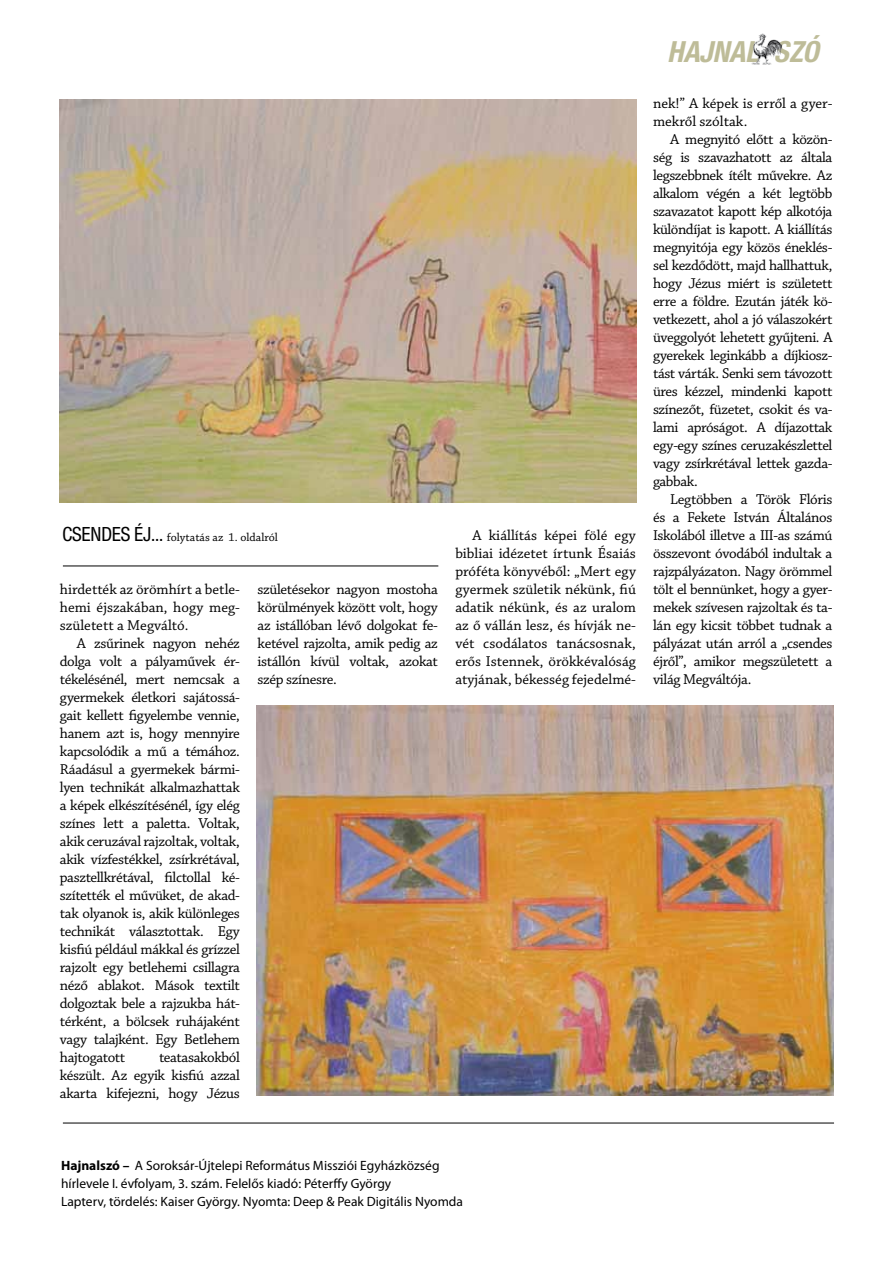
<style>
.page{position:relative;width:893px;height:1263px;background:#fff}
.page>*{position:absolute;margin:0;border:0;box-sizing:border-box;transform-origin:0 0}
.t1{font:italic 31.2px "Nimbus Sans Nov Cd Bol";color:#bebc98}
.t2{font:15px/18px "Chaparral Pro";letter-spacing:-.02em;color:#000;text-align:justify}
.t3{font:15px/18px "Chaparral Pro";color:#000}
.t4{font:13.5px/18px "Myriad Pro";color:#000}
.t5{font:12px "Chaparral Pro";color:#000}
.s1{font-family:"Nimbus Sans Nov Cd Med";font-size:21px}
.s2{font-weight:700}
</style>
<div class="page">
<img style="left:751px;top:33px;width:31px;height:32px">
<hr style="left:63px;top:1123px;width:771px;height:1px;background:#000">
<hr style="left:63px;top:566px;width:375px;height:1px;background:#000">
<img style="left:60px;top:100px;width:576px;height:403px">
<img style="left:257px;top:706px;width:576px;height:390px">
<p class="t5" style="left:63px;top:531px;width:217px"><span class="s1">CSENDES ÉJ...</span> folytatás az 1. oldalról</p>
<p class="t2" style="left:60px;top:581px;width:182px">hirdették az örömhírt a betle&shy;hemi éjszakában, hogy meg&shy;született a Megváltó.</p>
<p class="t2" style="left:60px;top:635px;width:182px;text-indent:17px">A zsűrinek nagyon nehéz dolga volt a pályaművek ér&shy;tékelésénél, mert nemcsak a gyermekek életkori sajátossá&shy;gait kellett figyelembe vennie, hanem azt is, hogy mennyire kapcsolódik a mű a témához.<br>Ráadásul a gyermekek bármi&shy;lyen technikát alkalmazhattak a képek elkészítésénél, így elég színes lett a paletta. Voltak, akik ceruzával rajzoltak, voltak, akik vízfestékkel, zsírkrétával, pasztellkrétával, filctollal ké&shy;szítették el művüket, de akad&shy;tak olyanok is, akik különleges technikát választottak. Egy kisfiú például mákkal és grízzel rajzolt egy betlehemi csillagra néző ablakot. Mások textilt dolgoztak bele a rajzukba hát&shy;térként, a bölcsek ruhájaként vagy talajként. Egy Betlehem hajtogatott</p>
<p class="t2" style="left:60px;top:1049px;width:182px;text-indent:99px">teatasakokból készült. Az egyik kisfiú azzal akarta kifejezni, hogy Jézus</p>
<p class="t2" style="left:258px;top:581px;width:182px">születésekor nagyon mostoha körülmények között volt, hogy az istállóban lévő dolgokat fe&shy;ketével rajzolta, amik pedig az istállón kívül voltak, azokat szép színesre.</p>
<p class="t2" style="left:455px;top:527px;width:182px;text-indent:17px">A kiállítás képei fölé egy bibliai idézetet írtunk Ésaiás próféta könyvéből: „Mert egy gyermek születik nékünk, fiú adatik nékünk, és az uralom az ő vállán lesz, és hívják ne&shy;vét csodálatos tanácsosnak, erős Istennek, örökkévalóság atyjának, békesség fejedelmé-</p>
<h1 class="t1" style="left:667px;top:33px;width:153px">HAJNAL SZÓ</h1>
<p class="t3" style="left:653px;top:95px;width:181px">nek!” A képek is erről a gyer&shy;mekről szóltak.</p>
<p class="t2" style="left:653px;top:131px;width:181px;text-indent:17px">A megnyitó előtt a közön&shy;ség is szavazhatott az általa legszebbnek ítélt művekre. Az alkalom végén a két legtöbb szavazatot kapott kép alkotója különdíjat is kapott. A kiállítás megnyitója egy közös éneklés&shy;sel kezdődött, majd hallhattuk, hogy Jézus miért is született erre a földre. Ezután játék kö&shy;vetkezett, ahol a jó válaszokért üveggolyót lehetett gyűjteni. A gyerekek leginkább a díjkiosz&shy;tást várták. Senki sem távozott üres kézzel, mindenki kapott színezőt, füzetet, csokit és va&shy;lami apróságot. A díjazottak egy-egy színes ceruzakészlettel vagy zsírkrétával lettek gazda&shy;gabbak.</p>
<p class="t2" style="left:653px;top:491px;width:181px;text-indent:17px">Legtöbben a Török Flóris és a Fekete István Általános Iskolából illetve a III-as számú összevont óvodából indultak a rajzpályázaton. Nagy örömmel tölt el bennünket, hogy a gyer&shy;mekek szívesen rajzoltak és ta&shy;lán egy kicsit többet tudnak a pályázat után arról a „csendes éjről”, amikor megszületett a világ Megváltója.</p>
<p class="t4" style="left:61px;top:1156px;width:404px"><span class="s2">Hajnalszó –</span> A Soroksár-Újtelepi Református Missziói Egyházközség hírlevele I. évfolyam, 3. szám. Felelős kiadó: Péterffy György<br>Lapterv, tördelés: Kaiser György. Nyomta: Deep &amp; Peak Digitális Nyomda</p>
</div>
